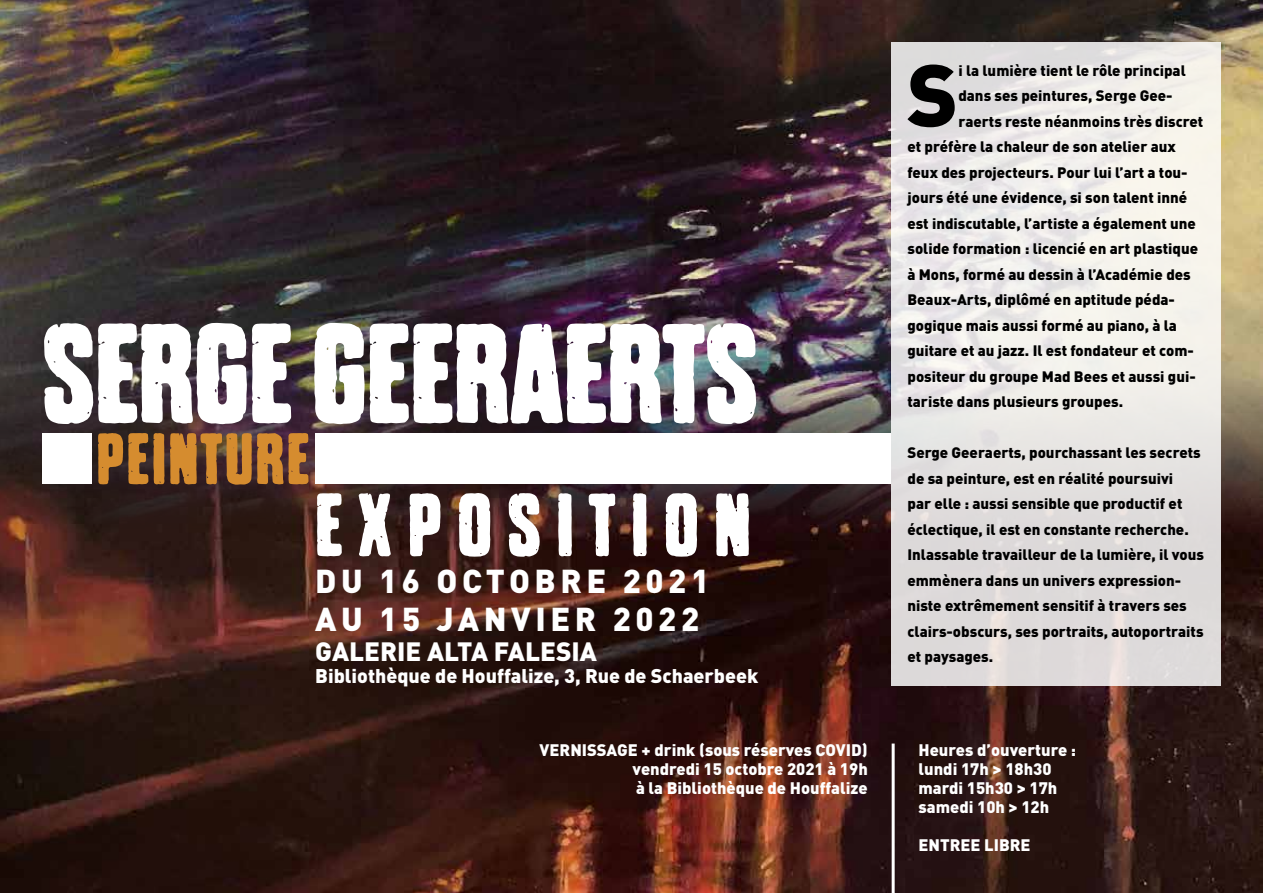
<style>
.page{position:relative;width:1263px;height:893px;background:#fff}
.page>*{position:absolute;margin:0;border:0;box-sizing:border-box;transform-origin:0 0}
.t1{font:700 142.65px "Dharma Gothic P";color:#fff}
.t2{font:700 90px "Dharma Gothic P";letter-spacing:.17em;color:#fff}
.t3{font:900 86.7px "DIN Pro";color:#000}
.t4{font:700 73.2px "Dharma Gothic P";letter-spacing:.035em;color:#d58c2f}
.t5{font:900 32.7px/37.7px "DIN Pro";letter-spacing:.14em;color:#fff}
.t6{font:900 26.1px "DIN Pro";color:#fff}
.t7{font:900 19.65px "DIN Pro";color:#fff}
.t8{font:900 16.5px/18.9px "DIN Pro";color:#fff;text-align:justify}
.t9{font:900 15px/25.5px "DIN Pro";color:#000}
</style>
<div class="page">
<img style="left:0;top:0;width:1263px;height:360px">
<img style="left:0;top:360px;width:1263px;height:533px">
<div style="left:43px;top:433px;width:49px;height:51px;background:#fff"></div>
<div style="left:315px;top:433px;width:576px;height:51px;background:#fff"></div>
<hr style="left:892px;top:743px;width:3px;height:150px;background:#fff">
<svg style="left:891px;top:43px;width:329px;height:643px;background:#e8e5e3"></svg>
<h1 class="t1" style="left:43px;top:300px;width:717px">SERGE GEERAERTS</h1>
<h3 class="t4" style="left:96px;top:421px;width:215px">PEINTURE</h3>
<h2 class="t2" style="left:315px;top:478px;width:437px">EXPOSITION</h2>
<h3 class="t5" style="left:315px;top:561px;width:395px">DU 16 OCTOBRE 2021<br>AU 15 JANVIER 2022</h3>
<h3 class="t6" style="left:315px;top:634px;width:283px">GALERIE ALTA FALESIA</h3>
<h3 class="t7" style="left:315px;top:663px;width:444px">Bibliothèque de Houffalize, 3, Rue de Schaerbeek</h3>
<h3 class="t3" style="left:907px;top:36px;width:53px">S</h3>
<p class="t9" style="left:958px;top:57px;width:229px">i la lumière tient le rôle principal</p>
<p class="t9" style="left:958px;top:82px;width:216px">dans ses peintures, Serge Gee-</p>
<p class="t9" style="left:958px;top:108px;width:246px">raerts reste néanmoins très discret</p>
<p class="t9" style="left:907px;top:133px;width:270px">et préfère la chaleur de son atelier aux</p>
<p class="t9" style="left:907px;top:159px;width:282px">feux des projecteurs. Pour lui l’art a tou-</p>
<p class="t9" style="left:907px;top:184px;width:281px">jours été une évidence, si son talent inné</p>
<p class="t9" style="left:907px;top:210px;width:290px">est indiscutable, l’artiste a également une</p>
<p class="t9" style="left:907px;top:235px;width:292px">solide formation : licencié en art plastique</p>
<p class="t9" style="left:907px;top:261px;width:285px">à Mons, formé au dessin à l’Académie des</p>
<p class="t9" style="left:907px;top:286px;width:269px">Beaux-Arts, diplômé en aptitude péda-</p>
<p class="t9" style="left:907px;top:312px;width:271px">gogique mais aussi formé au piano, à la</p>
<p class="t9" style="left:907px;top:337px;width:288px">guitare et au jazz. Il est fondateur et com-</p>
<p class="t9" style="left:907px;top:363px;width:290px">positeur du groupe Mad Bees et aussi gui-</p>
<p class="t9" style="left:907px;top:388px;width:217px">tariste dans plusieurs groupes.</p>
<p class="t9" style="left:907px;top:439px;width:298px">Serge Geeraerts, pourchassant les secrets de sa peinture, est en réalité poursuivi<br>par elle : aussi sensible que productif et éclectique, il est en constante recherche.<br>Inlassable travailleur de la lumière, il vous emmènera dans un univers expression&shy;niste extrêmement sensitif à travers ses clairs-obscurs, ses portraits, autoportraits et paysages.</p>
<p class="t8" style="left:633px;top:740px;width:237px;text-indent:-93px">VERNISSAGE + drink (sous réserves COVID) vendredi 15 octobre 2021 à 19h à la Bibliothèque de Houffalize</p>
<p class="t8" style="left:918px;top:740px;width:159px;text-align:left">Heures d’ouverture : lundi 17h &gt; 18h30 mardi 15h30 &gt; 17h samedi 10h &gt; 12h</p>
<p class="t8" style="left:918px;top:835px;width:114px">ENTREE LIBRE</p>
</div>
